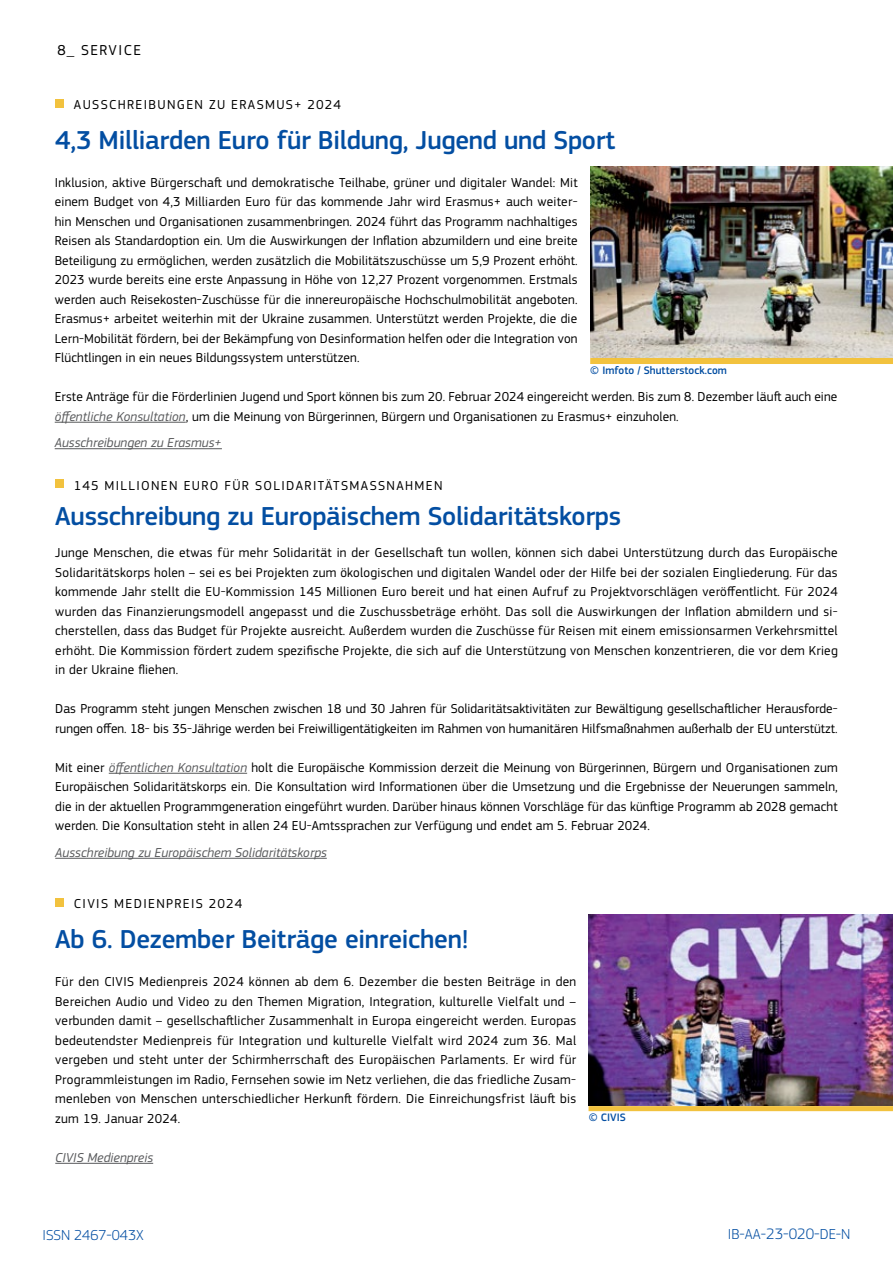
<style>
.page{position:relative;width:893px;height:1263px;background:#fff}
.page>*{position:absolute;margin:0;border:0;box-sizing:border-box;transform-origin:0 0}
.t1{font:500 27px "EC Square Sans Pro";letter-spacing:-.01em;color:#034ea2}
.t2{font:300 15px "EC Square Sans Pro";color:#034ea2}
.t3{font:15px "EC Square Sans Pro";letter-spacing:.1em;color:#000}
.t4{font:13.5px/19.5px "EC Square Sans Pro";letter-spacing:.01em;color:#000;text-align:justify}
.t5{font:italic 13.5px "EC Square Sans Pro";letter-spacing:.005em;color:#58595b}
.t6{font:13.5px "EC Square Sans Pro";letter-spacing:.1em;color:#000}
.t7{font:500 11.25px "EC Square Sans Pro";letter-spacing:.005em;color:#034ea2}
.s1{font-style:italic;color:#58595b}
.s2{font-size:15.75px}
</style>
<div class="page">
<hr style="left:55px;top:1163px;width:98px;height:1px;background:#58595b">
<hr style="left:55px;top:422px;width:131px;height:1px;background:#58595b">
<hr style="left:55px;top:448px;width:167px;height:1px;background:#58595b">
<div style="left:55px;top:99px;width:9px;height:9px;background:#f2c23e"></div>
<div style="left:590px;top:358px;width:303px;height:6px;background:#f2c23e"></div>
<div style="left:588px;top:1106px;width:305px;height:5px;background:#f2c23e"></div>
<div style="left:55px;top:898px;width:9px;height:9px;background:#f2c23e"></div>
<hr style="left:109px;top:773px;width:138px;height:1px;background:#58595b">
<hr style="left:55px;top:858px;width:272px;height:1px;background:#58595b">
<div style="left:55px;top:479px;width:9px;height:9px;background:#f2c23e"></div>
<img style="left:590px;top:166px;width:303px;height:191px">
<img style="left:589px;top:914px;width:304px;height:192px">
<p class="t3" style="left:57px;top:41px;width:85px">8_ service</p>
<p class="t4" style="left:74px;top:95px;width:10px">Auss</p>
<p class="t4" style="left:109px;top:95px;width:50px">chreibung</p>
<p class="t4" style="left:186px;top:95px;width:81px">en zu Erasmus</p>
<p class="t4" style="left:294px;top:95px;width:48px">+ 2024</p>
<h1 class="t1" style="left:55px;top:124px;width:561px">4,3 Milliarden Euro für Bildung, Jugend und Sport</h1>
<p class="t4" style="left:55px;top:173px;width:524px">I nklusion, aktive Bürgerschaft und demokratische Teilhabe, grüner und digitaler Wandel: Mit einem Budget von 4,3 Milliarden Euro für das kommende Jahr wird Erasmus+ auch weiter&shy;hin Menschen und Organisationen zusammenbringen. 2024 führt das Programm nachhaltiges Reisen als Standardoption ein. Um die Auswirkungen der I nflation abzumildern und eine breite Beteiligung zu ermöglichen, werden zusätzlich die Mobilitätszuschüsse um 5,9 Prozent erhöht.<br>2023 wurde bereits eine erste Anpassung in Höhe von 12,27 Prozent vorgenommen. Erstmals werden auch Reisekosten-Zuschüsse für die innereuropäische Hochschulmobilität angeboten.<br>Erasmus+ arbeitet weiterhin mit der Ukraine zusammen. Unterstützt werden Projekte, die die Lern-Mobilität fördern, bei der Bekämpfung von Desinformation helfen oder die I ntegration von Flüchtlingen in ein neues Bildungssystem unterstützen.</p>
<p class="t4" style="left:55px;top:387px;width:784px">Erste Anträge für die Förderlinien Jugend und Sport können bis zum 20. Februar 2024 eingereicht werden. Bis zum 8. Dezember läuft auch eine <span class="s1">öffentliche Konsultation</span>, um die Meinung von Bürgerinnen, Bürgern und Organisationen zu Erasmus+ einzuholen.</p>
<p class="t5" style="left:55px;top:435px;width:169px">Ausschreibungen zu Erasmus+</p>
<p class="t7" style="left:590px;top:364px;width:138px">© Imfoto / Shutterstock.com</p>
<p class="t6" style="left:74px;top:477px;width:368px">145 Million en Euro für SolidaritätsmaSSnahmen</p>
<h1 class="t1" style="left:55px;top:500px;width:567px">Ausschreibung zu Europäischem Solidaritätskorps</h1>
<p class="t4" style="left:55px;top:543px;width:784px">Junge Menschen, die etwas für mehr Solidarität in der Gesellschaft tun wollen, können sich dabei Unterstützung durch das Europäische Solidaritätskorps holen – sei es bei Projekten zum ökologischen und digitalen Wandel oder der Hilfe bei der sozialen Eingliederung. Für das kommende Jahr stellt die EU-Kommission 145 Millionen Euro bereit und hat einen Aufruf zu Projektvorschlägen veröffentlicht. Für 2024 wurden das Finanzierungsmodell angepasst und die Zuschussbeträge erhöht. Das soll die Auswirkungen der I nflation abmildern und si&shy;cherstellen, dass das Budget für Projekte ausreicht. Außerdem wurden die Zuschüsse für Reisen mit einem emissionsarmen Verkehrsmittel erhöht. Die Kommission fördert zudem spezifische Projekte, die sich auf die Unterstützung von Menschen konzentrieren, die vor dem Krieg in der Ukraine fliehen.</p>
<p class="t4" style="left:55px;top:699px;width:784px">Das Programm steht jungen Menschen zwischen 18 und 30 Jahren für Solidaritätsaktivitäten zur Bewältigung gesellschaftlicher Herausforde&shy;rungen offen. 18- bis 35-Jährige werden bei Freiwilligentätigkeiten im Rahmen von humanitären Hilfsmaßnahmen außerhalb der EU unterstützt.</p>
<p class="t4" style="left:55px;top:758px;width:784px">Mit einer <span class="s1">öffentlichen Konsultation</span> holt die Europäische Kommission derzeit die Meinung von Bürgerinnen, Bürgern und Organisationen zum Europäischen Solidaritätskorps ein. Die Konsultation wird I nformationen über die Umsetzung und die Ergebnisse der Neuerungen sammeln, die in der aktuellen Programmgeneration eingeführt wurden. Darüber hinaus können Vorschläge für das künftige Programm ab 2028 gemacht werden. Die Konsultation steht in allen 24 EU-Amtssprachen zur Verfügung und endet am 5. Februar 2024.</p>
<p class="t5" style="left:55px;top:844px;width:273px">Ausschreibung zu Europäischem Solidaritätskorps</p>
<p class="t6" style="left:74px;top:896px;width:170px">CIVIS Medienpreis 2024</p>
<h1 class="t1" style="left:55px;top:923px;width:415px">Ab 6. Dezember Beiträge einreichen!</h1>
<p class="t4" style="left:55px;top:972px;width:522px">Für den CIVI S Medienpreis 2024 können ab dem 6. Dezember die besten Beiträge in den Bereichen Audio und Video zu den Themen Migration, I ntegration, kulturelle Vielfalt und – verbunden damit – gesellschaftlicher Zusammenhalt in Europa eingereicht werden. Europas bedeutendster Medienpreis für I ntegration und kulturelle Vielfalt wird 2024 zum 36. Mal vergeben und steht unter der Schirmherrschaft des Europäischen Parlaments. Er wird für Programmleistungen im Radio, Fernsehen sowie im Netz verliehen, die das friedliche Zusam&shy;menleben von Menschen unterschiedlicher Herkunft fördern. Die Einreichungsfrist läuft bis zum 19. Januar 2024.</p>
<p class="t5" style="left:55px;top:1149px;width:99px">CIVIS Medienpreis</p>
<p class="t7" style="left:589px;top:1111px;width:39px">© CIVIS</p>
<p class="t2" style="left:43px;top:1226px;width:103px">ISSN 2467-043X</p>
<p class="t2" style="left:728px;top:1225px;width:124px">IB-AA-<span class="s2">23-020-</span>DE-N</p>
</div>
